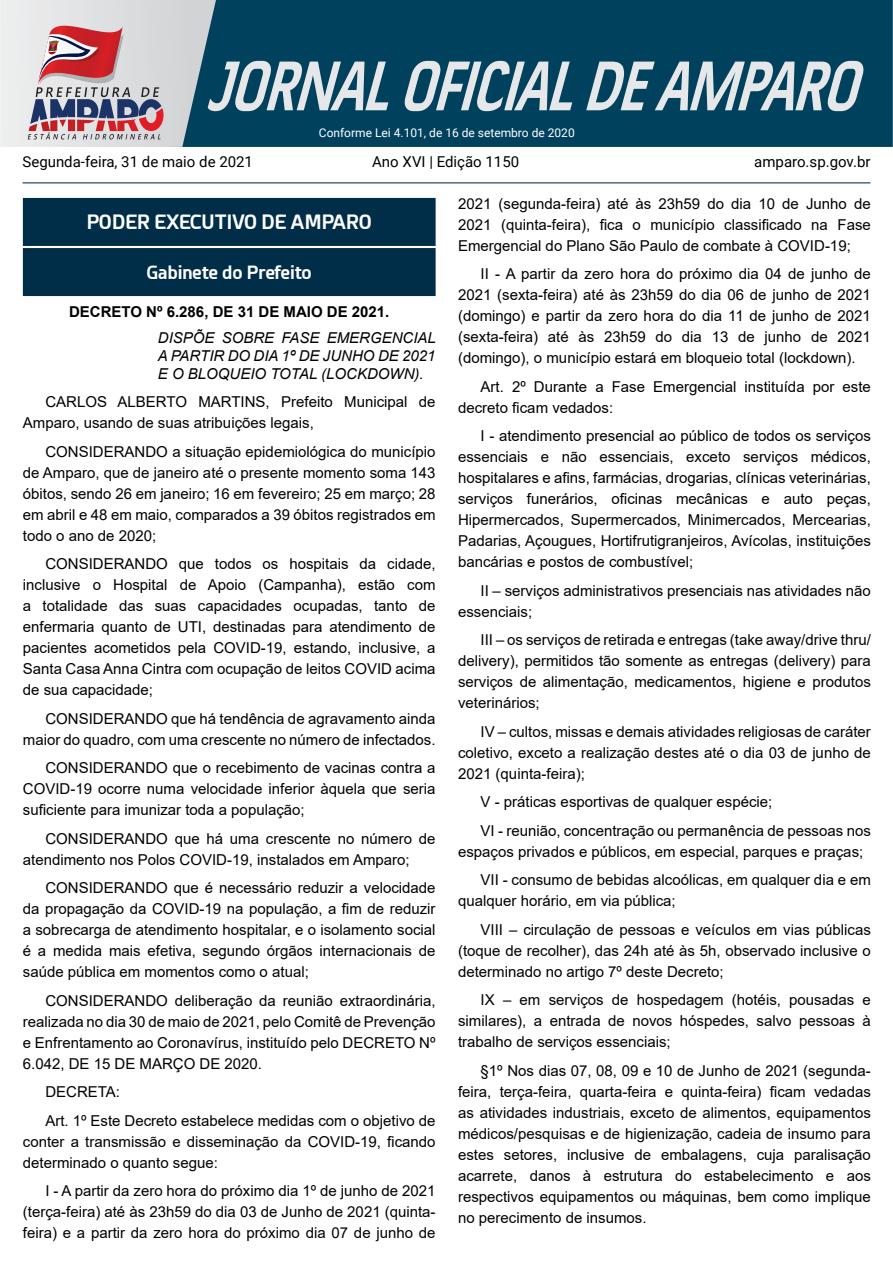
<style>
.page{position:relative;width:893px;height:1263px;background:#fff}
.page>*{position:absolute;margin:0;border:0;box-sizing:border-box;transform-origin:0 0}
.t1{font:700 19.5px "Esphimere";color:#fff}
.t2{font:700 18px "Esphimere";color:#fff}
._2_-_Corpo{font:15px/21px "Arial";color:#000;text-align:justify}
._3_-_Ementa{font:italic 15px/18px "Arial";color:#000;text-align:justify}
.t3{font:15px "Roboto";color:#000}
._1_-_Cabeçalho{font:700 15px "Arial";color:#000}
.t4{font:12px "Roboto";color:#fff}
</style>
<div class="page">
<div style="left:388px;top:0;width:505px;height:147px;background:#00415e"></div>
<svg style="left:0;top:0;width:388px;height:147px;background:#7a8c9b"></svg>
<svg style="left:405px;top:61px;width:167px;height:50px;background:#6e90a0"></svg>
<svg style="left:586px;top:61px;width:277px;height:50px;background:#6f91a0"></svg>
<hr style="left:22px;top:182px;width:848px;height:1px;background:#03324f">
<div style="left:23px;top:198px;width:412px;height:47px;background:#002e48"></div>
<div style="left:23px;top:198px;width:413px;height:48px;border:1px solid #002e48"></div>
<div style="left:23px;top:249px;width:412px;height:46px;background:#002e48"></div>
<div style="left:23px;top:248px;width:413px;height:48px;border:1px solid #002e48"></div>
<p class="t4" style="left:319px;top:124px;width:257px">Conforme Lei 4.101, de 16 de setembro de 2020</p>
<p class="t3" style="left:22px;top:151px;width:232px">Segunda-feira, 31 de maio de 2021</p>
<p class="t3" style="left:372px;top:151px;width:149px">Ano XVI | Edição 1150</p>
<p class="t3" style="left:754px;top:151px;width:118px">amparo.sp.gov.br</p>
<p class="t1" style="left:87px;top:210px;width:287px">PODER EXECUTIVO DE AMPARO</p>
<p class="t2" style="left:147px;top:261px;width:167px">Gabinete do Prefeito</p>
<p class="_1_-_Cabeçalho" style="left:69px;top:301px;width:322px">DECRETO Nº 6.286, DE 31 DE MAIO DE 2021.</p>
<p class="_3_-_Ementa" style="left:158px;top:328px;width:279px">DISPÕE SOBRE FASE EMERGENCIAL A PARTIR DO DIA 1º DE JUNHO DE 2021<br>E O BLOQUEIO TOTAL (LOCKDOWN).</p>
<p class="_2_-_Corpo" style="left:23px;top:391px;width:414px;text-indent:22px">CARLOS ALBERTO MARTINS, Prefeito Municipal de<br>Amparo, usando de suas atribuições legais,</p>
<p class="_2_-_Corpo" style="left:23px;top:441px;width:414px;text-indent:22px">CONSIDERANDO a situação epidemiológica do município de Amparo, que de janeiro até o presente momento soma 143 óbitos, sendo 26 em janeiro; 16 em fevereiro; 25 em março; 28 em abril e 48 em maio, comparados a 39 óbitos registrados em todo o ano de 2020;</p>
<p class="_2_-_Corpo" style="left:23px;top:553px;width:414px;text-indent:22px">CONSIDERANDO que todos os hospitais da cidade, inclusive o Hospital de Apoio (Campanha), estão com a totalidade das suas capacidades ocupadas, tanto de enfermaria quanto de UTI, destinadas para atendimento de pacientes acometidos pela COVID-19, estando, inclusive, a Santa Casa Anna Cintra com ocupação de leitos COVID acima de sua capacidade;</p>
<p class="_2_-_Corpo" style="left:23px;top:708px;width:414px;text-align:right">CONSIDERANDO que há tendência de agravamento ainda maior do quadro, com uma crescente no número de infectados.</p>
<p class="_2_-_Corpo" style="left:23px;top:757px;width:414px;text-indent:22px">CONSIDERANDO que o recebimento de vacinas contra a COVID-19 ocorre numa velocidade inferior àquela que seria suficiente para imunizar toda a população;</p>
<p class="_2_-_Corpo" style="left:23px;top:828px;width:414px;text-indent:22px">CONSIDERANDO que há uma crescente no número de atendimento nos Polos COVID-19, instalados em Amparo;</p>
<p class="_2_-_Corpo" style="left:23px;top:877px;width:414px;text-indent:22px">CONSIDERANDO que é necessário reduzir a velocidade da propagação da COVID-19 na população, a fim de reduzir a sobrecarga de atendimento hospitalar, e o isolamento social é a medida mais efetiva, segundo órgãos internacionais de saúde pública em momentos como o atual;</p>
<p class="_2_-_Corpo" style="left:23px;top:990px;width:414px;text-indent:22px">CONSIDERANDO deliberação da reunião extraordinária, realizada no dia 30 de maio de 2021, pelo Comitê de Prevenção e Enfrentamento ao Coronavírus, instituído pelo DECRETO Nº 6.042, DE 15 DE MARÇO DE 2020.</p>
<p class="_2_-_Corpo" style="left:45px;top:1081px;width:76px">DECRETA:</p>
<p class="_2_-_Corpo" style="left:23px;top:1110px;width:414px;text-indent:22px">Art. 1º Este Decreto estabelece medidas com o objetivo de conter a transmissão e disseminação da COVID-19, ficando determinado o quanto segue:</p>
<p class="_2_-_Corpo" style="left:23px;top:1180px;width:414px;text-indent:22px">I - A partir da zero hora do próximo dia 1º de junho de 2021 (terça-feira) até às 23h59 do dia 03 de Junho de 2021 (quinta&shy;feira) e a partir da zero hora do próximo dia 07 de junho de</p>
<p class="_2_-_Corpo" style="left:458px;top:193px;width:414px">2021 (segunda-feira) até às 23h59 do dia 10 de Junho de 2021 (quinta-feira), fica o município classificado na Fase Emergencial do Plano São Paulo de combate à COVID-19;</p>
<p class="_2_-_Corpo" style="left:458px;top:263px;width:414px;text-indent:22px">II - A partir da zero hora do próximo dia 04 de junho de 2021 (sexta-feira) até às 23h59 do dia 06 de junho de 2021 (domingo) e partir da zero hora do dia 11 de junho de 2021 (sexta-feira) até às 23h59 do dia 13 de junho de 2021 (domingo), o município estará em bloqueio total (lockdown).</p>
<p class="_2_-_Corpo" style="left:458px;top:376px;width:414px;text-indent:22px">Art. 2º Durante a Fase Emergencial instituída por este decreto ficam vedados:</p>
<p class="_2_-_Corpo" style="left:458px;top:425px;width:414px;text-indent:22px">I - atendimento presencial ao público de todos os serviços essenciais e não essenciais, exceto serviços médicos, hospitalares e afins, farmácias, drogarias, clínicas veterinárias, serviços funerários, oficinas mecânicas e auto peças, Hipermercados, Supermercados, Minimercados, Mercearias, Padarias, Açougues, Hortifrutigranjeiros, Avícolas, instituições bancárias e postos de combustível;</p>
<p class="_2_-_Corpo" style="left:458px;top:580px;width:414px;text-indent:22px">II – serviços administrativos presenciais nas atividades não essenciais;</p>
<p class="_2_-_Corpo" style="left:458px;top:629px;width:414px;text-indent:22px">III – os serviços de retirada e entregas (take away/drive thru/ delivery), permitidos tão somente as entregas (delivery) para serviços de alimentação, medicamentos, higiene e produtos veterinários;</p>
<p class="_2_-_Corpo" style="left:458px;top:721px;width:414px;text-indent:22px">IV – cultos, missas e demais atividades religiosas de caráter coletivo, exceto a realização destes até o dia 03 de junho de 2021 (quinta-feira);</p>
<p class="_2_-_Corpo" style="left:481px;top:791px;width:293px">V - práticas esportivas de qualquer espécie;</p>
<p class="_2_-_Corpo" style="left:458px;top:820px;width:414px;text-indent:22px">VI - reunião, concentração ou permanência de pessoas nos espaços privados e públicos, em especial, parques e praças;</p>
<p class="_2_-_Corpo" style="left:458px;top:869px;width:414px;text-indent:22px">VII - consumo de bebidas alcoólicas, em qualquer dia e em qualquer horário, em via pública;</p>
<p class="_2_-_Corpo" style="left:458px;top:919px;width:414px;text-indent:22px">VIII – circulação de pessoas e veículos em vias públicas (toque de recolher), das 24h até às 5h, observado inclusive o determinado no artigo 7º deste Decreto;</p>
<p class="_2_-_Corpo" style="left:458px;top:989px;width:414px;text-indent:22px">IX – em serviços de hospedagem (hotéis, pousadas e similares), a entrada de novos hóspedes, salvo pessoas à trabalho de serviços essenciais;</p>
<p class="_2_-_Corpo" style="left:458px;top:1060px;width:414px;text-indent:22px">§1º Nos dias 07, 08, 09 e 10 de Junho de 2021 (segunda&shy;feira, terça-feira, quarta-feira e quinta-feira) ficam vedadas as atividades industriais, exceto de alimentos, equipamentos médicos/pesquisas e de higienização, cadeia de insumo para estes setores, inclusive de embalagens, cuja paralisação acarrete, danos à estrutura do estabelecimento e aos respectivos equipamentos ou máquinas, bem como implique no perecimento de insumos.</p>
</div>
